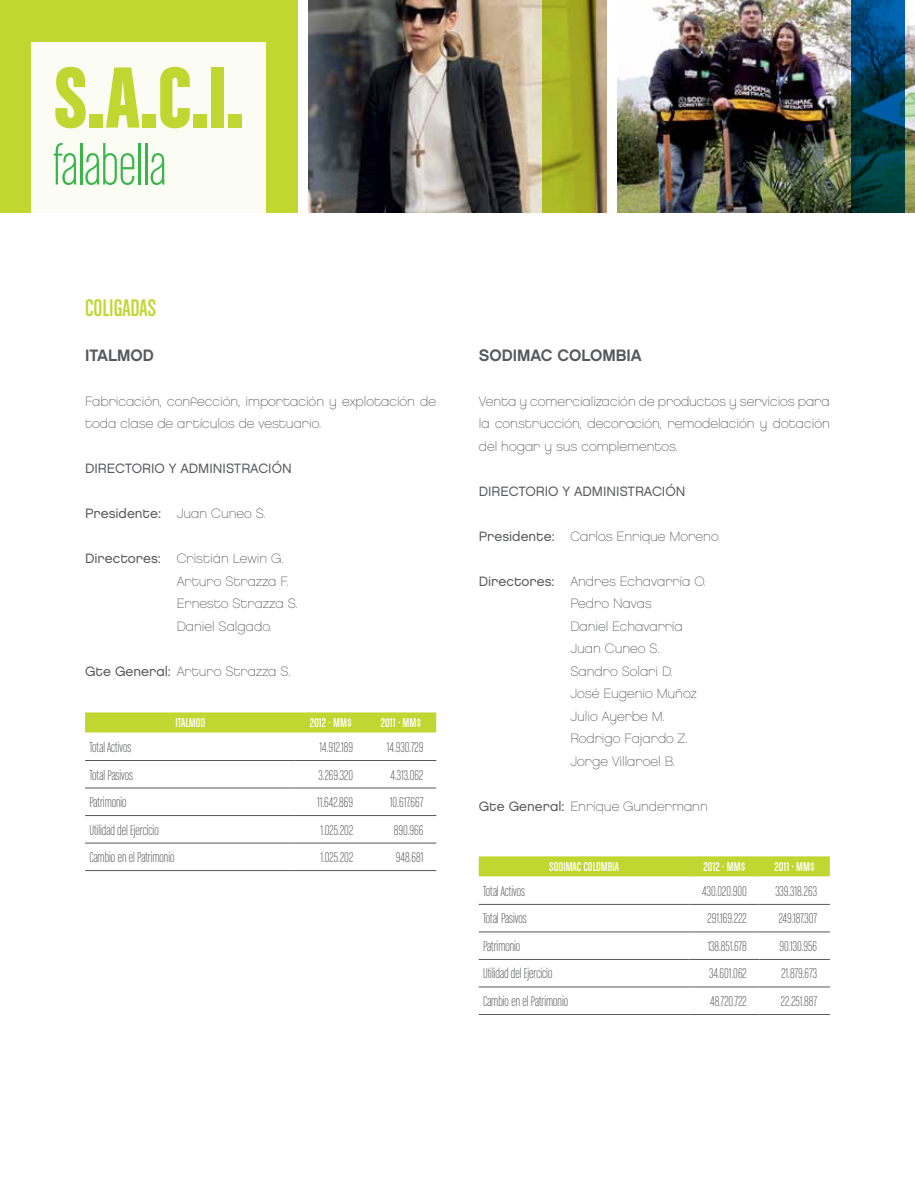
<style>
.page{position:relative;width:915px;height:1191px;background:#fff}
.page>*{position:absolute;margin:0;border:0;box-sizing:border-box;transform-origin:0 0}
.t1{font:92.1px "Chalet Comprime Hong Kong Sixty";color:#bfd730}
.t2{font:60px "Chalet Comprime Milan Sixty";color:#39b54a}
.t3{font:25.5px "Chalet Comprime Cologne Sixty";color:#bfd730}
.t4{font:16.5px "Chalet New York Nineteen Eighty";color:#58595b}
.t5{font:15px "Chalet Comprime Milan Sixty";color:#58595b}
.t6{font:13.5px/22.5px "Chalet Paris Nineteen Eighty";color:#58595b}
.t7{font:13.5px "Chalet London Nineteen Eighty";color:#58595b}
.t8{font:13.5px "Chalet Comprime Cologne Sixty";color:#fff}
.s1{font-family:"Chalet Paris Nineteen Eighty"}
.s2{font-family:"Chalet London Nineteen Eighty"}
</style>
<div class="page">
<div style="left:0;top:0;width:298px;height:213px;background:#bfd730"></div>
<img style="left:308px;top:0;width:298px;height:213px">
<img style="left:617px;top:0;width:297px;height:213px">
<svg style="left:542px;top:0;width:53px;height:213px;background:#a0a821"></svg>
<svg style="left:850px;top:0;width:54px;height:213px;background:#054159"></svg>
<div style="left:32px;top:43px;width:234px;height:170px;background:#fbfcf4"></div>
<div style="left:85px;top:712px;width:351px;height:20px;background:#bfd730"></div>
<hr style="left:85px;top:760px;width:211px;height:1px;background:#58595b">
<hr style="left:296px;top:760px;width:70px;height:1px;background:#58595b">
<hr style="left:366px;top:760px;width:70px;height:1px;background:#58595b">
<hr style="left:85px;top:787px;width:211px;height:1px;background:#58595b">
<hr style="left:296px;top:787px;width:70px;height:1px;background:#58595b">
<hr style="left:366px;top:787px;width:70px;height:1px;background:#58595b">
<hr style="left:85px;top:815px;width:211px;height:1px;background:#58595b">
<hr style="left:296px;top:815px;width:70px;height:1px;background:#58595b">
<hr style="left:366px;top:815px;width:70px;height:1px;background:#58595b">
<hr style="left:85px;top:842px;width:211px;height:1px;background:#58595b">
<hr style="left:296px;top:842px;width:70px;height:1px;background:#58595b">
<hr style="left:366px;top:842px;width:70px;height:1px;background:#58595b">
<hr style="left:85px;top:870px;width:211px;height:1px;background:#58595b">
<hr style="left:296px;top:870px;width:70px;height:1px;background:#58595b">
<hr style="left:366px;top:870px;width:70px;height:1px;background:#58595b">
<div style="left:478px;top:856px;width:351px;height:20px;background:#bfd730"></div>
<hr style="left:478px;top:904px;width:211px;height:1px;background:#58595b">
<hr style="left:689px;top:904px;width:70px;height:1px;background:#58595b">
<hr style="left:759px;top:904px;width:70px;height:1px;background:#58595b">
<hr style="left:478px;top:931px;width:211px;height:1px;background:#58595b">
<hr style="left:689px;top:931px;width:70px;height:1px;background:#58595b">
<hr style="left:759px;top:931px;width:70px;height:1px;background:#58595b">
<hr style="left:478px;top:959px;width:211px;height:1px;background:#58595b">
<hr style="left:689px;top:959px;width:70px;height:1px;background:#58595b">
<hr style="left:759px;top:959px;width:70px;height:1px;background:#58595b">
<hr style="left:478px;top:986px;width:211px;height:1px;background:#58595b">
<hr style="left:689px;top:986px;width:70px;height:1px;background:#58595b">
<hr style="left:759px;top:986px;width:70px;height:1px;background:#58595b">
<hr style="left:478px;top:1014px;width:211px;height:1px;background:#58595b">
<hr style="left:689px;top:1014px;width:70px;height:1px;background:#58595b">
<hr style="left:759px;top:1014px;width:70px;height:1px;background:#58595b">
<h1 class="t1" style="left:54px;top:44px;width:191px">S.A.C.I.</h1>
<h2 class="t2" style="left:53px;top:133px;width:114px">falabella</h2>
<h3 class="t3" style="left:85px;top:293px;width:72px">COLIGADAS</h3>
<p class="t4" style="left:85px;top:345px;width:70px">ITALMOD</p>
<p class="t6" style="left:85px;top:390px;width:352px">Fabricación, confección, importación y explotación de toda clase de artículos de vestuario.</p>
<p class="t7" style="left:85px;top:460px;width:208px">DIRECTORIO Y ADMINISTRACIÓN</p>
<p class="t7" style="left:85px;top:505px;width:182px">Presidente: <span class="s1">Juan Cuneo S.</span></p>
<p class="t6" style="left:177px;top:547px;width:122px;text-indent:-92px"><span class="s2">Directores:</span> Cristián Lewin G.<br>Arturo Strazza F.<br>Ernesto Strazza S.<br>Daniel Salgado.</p>
<p class="t6" style="left:85px;top:660px;width:207px"><span class="s2">Gte General:</span> Arturo Strazza S.</p>
<p class="t8" style="left:175px;top:715px;width:8px">ITALMOD</p>
<p class="t8" style="left:310px;top:715px;width:43px">2012 · MM$</p>
<p class="t8" style="left:381px;top:715px;width:42px">2011 · MM$</p>
<p class="t5" style="left:89px;top:739px;width:43px">Total Activos</p>
<p class="t5" style="left:319px;top:739px;width:35px">14.912.189</p>
<p class="t5" style="left:387px;top:739px;width:38px">14.930.729</p>
<p class="t5" style="left:89px;top:766px;width:45px">Total Pasivos</p>
<p class="t5" style="left:318px;top:766px;width:36px">3.269.320</p>
<p class="t5" style="left:390px;top:766px;width:34px">4.313.062</p>
<p class="t5" style="left:89px;top:794px;width:39px">Patrimonio</p>
<p class="t5" style="left:317px;top:794px;width:38px">11.642.869</p>
<p class="t5" style="left:390px;top:794px;width:35px">10.617.667</p>
<p class="t5" style="left:89px;top:821px;width:71px">Utilidad del Ejercicio</p>
<p class="t5" style="left:320px;top:821px;width:34px">1.025.202</p>
<p class="t5" style="left:393px;top:821px;width:31px">890.966</p>
<p class="t5" style="left:89px;top:849px;width:87px">Cambio en el Patrimonio</p>
<p class="t5" style="left:320px;top:849px;width:34px">1.025.202</p>
<p class="t5" style="left:396px;top:849px;width:29px">948.681</p>
<p class="t4" style="left:478px;top:345px;width:125px">SODIMAC COLOMB</p>
<p class="t4" style="left:626px;top:345px;width:17px">IA</p>
<p class="t6" style="left:478px;top:390px;width:352px;text-align:justify">Venta y comercialización de productos y servicios para la construcción, decoración, remodelación y dotación del hogar y sus complementos.</p>
<p class="t7" style="left:478px;top:483px;width:208px">DIRECTORIO Y ADMINISTRACIÓN</p>
<p class="t6" style="left:478px;top:525px;width:241px"><span class="s2">Presidente:</span> Carlos Enrique Moreno</p>
<p class="t6" style="left:570px;top:570px;width:137px;text-indent:-92px"><span class="s2">Directores:</span> Andres Echavarría O.<br>Pedro Navas<br>Daniel Echavarría<br>Juan Cuneo S.<br>Sandro Solari D.<br>José Eugenio Muñoz<br>Julio Ayerbe M.<br>Rodrigo Fajardo Z.<br>Jorge Villaroel B.</p>
<p class="t6" style="left:478px;top:795px;width:230px"><span class="s2">Gte General:</span> Enrique Gundermann</p>
<p class="t8" style="left:549px;top:859px;width:10px">SODIMAC</p>
<p class="t8" style="left:583px;top:859px;width:34px">COLOMBIA</p>
<p class="t8" style="left:703px;top:859px;width:43px">2012 · MM$</p>
<p class="t8" style="left:774px;top:859px;width:42px">2011 · MM$</p>
<p class="t5" style="left:483px;top:883px;width:43px">Total Activos</p>
<p class="t5" style="left:702px;top:883px;width:46px">430.020.900</p>
<p class="t5" style="left:775px;top:883px;width:43px">339.318.263</p>
<p class="t5" style="left:483px;top:910px;width:45px">Total Pasivos</p>
<p class="t5" style="left:707px;top:910px;width:41px">291.169.222</p>
<p class="t5" style="left:778px;top:910px;width:40px">249.187.307</p>
<p class="t5" style="left:483px;top:938px;width:39px">Patrimonio</p>
<p class="t5" style="left:707px;top:938px;width:41px">138.851.678</p>
<p class="t5" style="left:779px;top:938px;width:39px">90.130.956</p>
<p class="t5" style="left:483px;top:965px;width:71px">Utilidad del Ejercicio</p>
<p class="t5" style="left:708px;top:965px;width:39px">34.601.062</p>
<p class="t5" style="left:781px;top:965px;width:37px">21.879.673</p>
<p class="t5" style="left:483px;top:993px;width:87px">Cambio en el Patrimonio</p>
<p class="t5" style="left:710px;top:993px;width:38px">48.720.722</p>
<p class="t5" style="left:780px;top:993px;width:38px">22.251.887</p>
</div>
